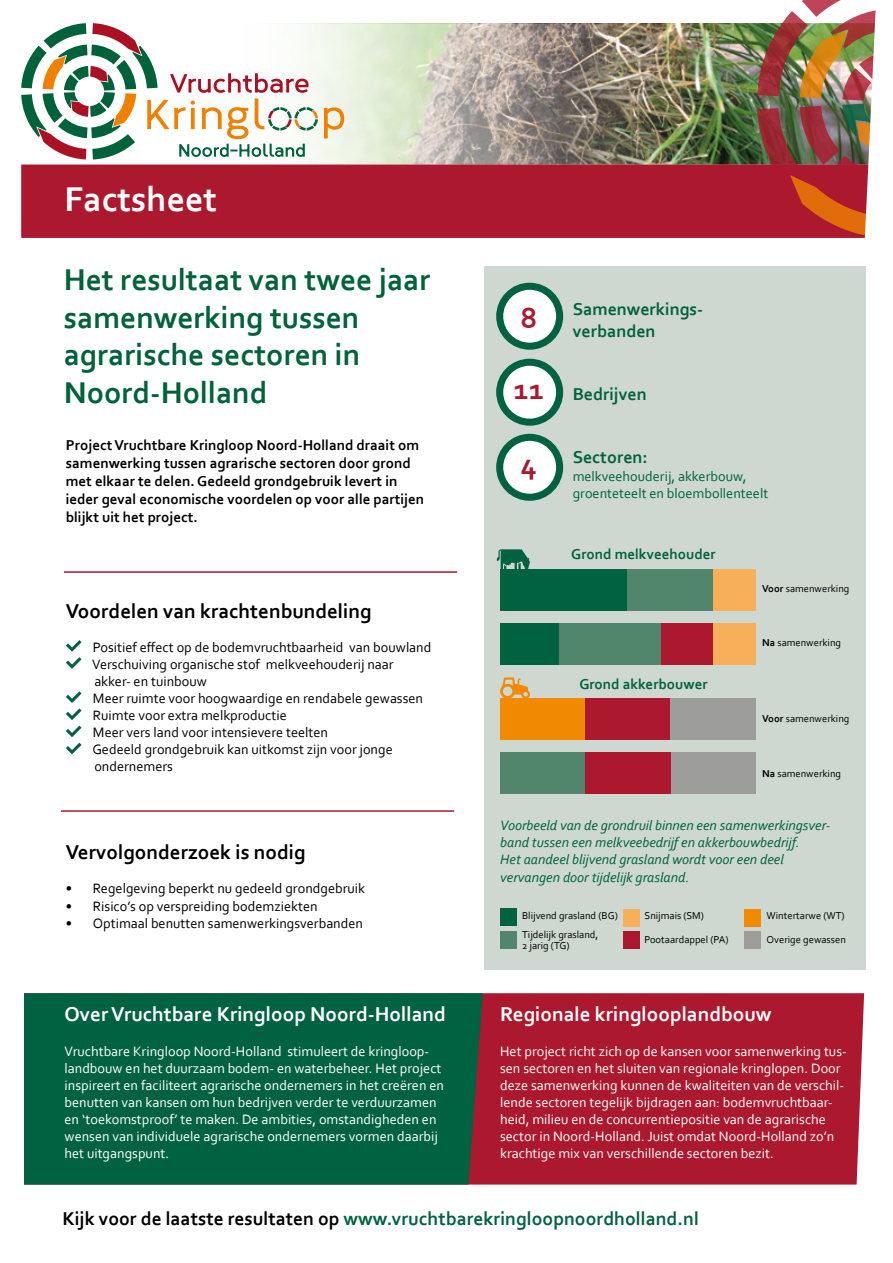
<style>
.page{position:relative;width:893px;height:1263px;background:#fff}
.page>*{position:absolute;margin:0;border:0;box-sizing:border-box;transform-origin:0 0}
.t1{font:700 36px "Corbel";color:#fff}
.t2{font:700 31.5px/37.8px "Corbel";color:#00623a}
.t3{font:700 30.3px "Corbel";color:#ac182d}
.t4{font:700 21px "Corbel";color:#fff}
.t5{font:700 21px "Corbel";color:#000}
.t6{font:700 19.5px "Corbel";color:#006240}
.t7{font:700 18px/21.6px "Corbel";color:#00623a;text-align:center}
.t8{font:700 15px/18px "Corbel";color:#000}
.t9{font:700 15px "Corbel";color:#00623a}
.t10{font:14.25px/17.1px "Corbel";color:#fff}
.t11{font:14.25px/17.1px "Corbel";color:#000}
.t12{font:italic 14.25px/17.1px "Corbel";color:#00623a}
.t13{font:14.25px/17.1px "Corbel";color:#00623a}
.t14{font:10.5px/19px "Corbel";color:#000}
.s1{font-size:30.3px;color:#ac182d}
.s2{font-weight:700}
.s3{color:#000}
</style>
<div class="page">
<div style="left:485px;top:266px;width:381px;height:703px;background:#ced8d1"></div>
<img style="left:241px;top:23px;width:512px;height:142px">
<div style="left:21px;top:165px;width:736px;height:73px;background:#ac182d"></div>
<img style="left:757px;top:0;width:119px;height:238px">
<div style="left:483px;top:993px;width:381px;height:191px;background:#ac182d"></div>
<div style="left:24px;top:993px;width:459px;height:191px;background:#006240"></div>
<div style="left:500px;top:286px;width:60px;height:60px;background:#fff;border-radius:50%"></div>
<div style="left:496px;top:283px;width:67px;height:67px;border:7px solid #006240;border-radius:50%"></div>
<div style="left:500px;top:362px;width:60px;height:60px;background:#fff;border-radius:50%"></div>
<div style="left:496px;top:359px;width:67px;height:67px;border:7px solid #006240;border-radius:50%"></div>
<div style="left:500px;top:437px;width:60px;height:60px;background:#fff;border-radius:50%"></div>
<div style="left:496px;top:434px;width:67px;height:67px;border:7px solid #006240;border-radius:50%"></div>
<svg style="left:66px;top:640px;width:16px;height:29px"></svg>
<svg style="left:66px;top:691px;width:16px;height:46px"></svg>
<svg style="left:66px;top:743px;width:16px;height:11px"></svg>
<hr style="left:64px;top:571px;width:393px;height:2px;background:#ac182d">
<hr style="left:61px;top:810px;width:393px;height:2px;background:#ac182d">
<div style="left:500px;top:569px;width:128px;height:41px;background:#006240"></div>
<div style="left:628px;top:569px;width:85px;height:41px;background:#52866c"></div>
<div style="left:713px;top:569px;width:42px;height:41px;background:#f8af5a"></div>
<div style="left:500px;top:623px;width:60px;height:41px;background:#006240"></div>
<div style="left:560px;top:623px;width:102px;height:41px;background:#52866c"></div>
<div style="left:713px;top:623px;width:42px;height:41px;background:#f8af5a"></div>
<div style="left:662px;top:623px;width:51px;height:41px;background:#ac182d"></div>
<div style="left:500px;top:699px;width:85px;height:41px;background:#f18a00"></div>
<div style="left:585px;top:699px;width:85px;height:41px;background:#ac182d"></div>
<div style="left:670px;top:699px;width:85px;height:41px;background:#9d9d9c"></div>
<div style="left:500px;top:753px;width:85px;height:41px;background:#52866c"></div>
<div style="left:670px;top:753px;width:85px;height:41px;background:#9d9d9c"></div>
<svg style="left:500px;top:677px;width:30px;height:22px"></svg>
<svg style="left:496px;top:549px;width:34px;height:20px"></svg>
<div style="left:500px;top:908px;width:17px;height:18px;background:#006240"></div>
<div style="left:500px;top:931px;width:17px;height:18px;background:#52866c"></div>
<div style="left:623px;top:909px;width:17px;height:17px;background:#f8af5a"></div>
<div style="left:623px;top:931px;width:17px;height:17px;background:#ac182d"></div>
<div style="left:744px;top:909px;width:17px;height:17px;background:#f18a00"></div>
<div style="left:744px;top:931px;width:17px;height:18px;background:#9d9d9c"></div>
<div style="left:585px;top:753px;width:85px;height:41px;background:#ac182d"></div>
<svg style="left:21px;top:23px;width:324px;height:137px"></svg>
<h1 class="t1" style="left:64px;top:177px;width:154px">Factsheet</h1>
<h2 class="t2" style="left:64px;top:260px;width:368px">Het resultaat van twee jaar samenwerking tussen agrarische sectoren in<br>Noord-Holland</h2>
<p class="t8" style="left:66px;top:436px;width:360px">Project Vruchtbare Kringloop Noord-Holland draait om samenwerking tussen agrarische sectoren door grond met elkaar te delen. Gedeeld grondgebruik levert in ieder geval economische voordelen op voor alle partijen blijkt uit het project.</p>
<h3 class="t5" style="left:66px;top:597px;width:307px">Voordelen van krachtenbundeling</h3>
<p class="t11" style="left:92px;top:638px;width:341px">Positief effect op de bodemvruchtbaarheid van bouwland Verschuiving organische stof melkveehouderij naar akker- en tuinbouw<br>Meer ruimte voor hoogwaardige en rendabele gewassen Ruimte voor extra melkproductie<br>Meer vers land voor intensievere teelten<br>Gedeeld grondgebruik kan uitkomst zijn voor jonge ondernemers</p>
<h3 class="t5" style="left:66px;top:839px;width:241px">Vervolgonderzoek is nodig</h3>
<p class="t11" style="left:66px;top:880px;width:301px">• Regelgeving beperkt nu gedeeld grondgebruik</p>
<p class="t11" style="left:66px;top:897px;width:253px">• Risico’s op verspreiding bodemziekten</p>
<p class="t11" style="left:66px;top:914px;width:299px">• Optimaal benutten samenwerkingsverbanden</p>
<h3 class="t4" style="left:65px;top:1001px;width:383px">Over Vruchtbare Kringloop Noord-Holland</h3>
<p class="t10" style="left:65px;top:1042px;width:381px">Vruchtbare Kringloop Noord-Holland stimuleert de kringloop&shy;landbouw en het duurzaam bodem- en waterbeheer. Het project inspireert en faciliteert agrarische ondernemers in het creëren en benutten van kansen om hun bedrijven verder te verduurzamen en ‘toekomstproof’ te maken. De ambities, omstandigheden en wensen van individuele agrarische ondernemers vormen daarbij het uitgangspunt.</p>
<p class="t7" style="left:521px;top:298px;width:184px"><span class="s1">8</span> Samenwerkings&shy;verbanden</p>
<h3 class="t3" style="left:514px;top:370px;width:32px">11</h3>
<h3 class="t3" style="left:521px;top:445px;width:18px">4</h3>
<p class="t7" style="left:573px;top:383px;width:76px">Bedrijven</p>
<p class="t7" style="left:573px;top:446px;width:77px">Sectoren:</p>
<p class="t13" style="left:573px;top:467px;width:197px">melkveehouderij, akkerbouw, groenteteelt en bloembollenteelt</p>
<p class="t9" style="left:571px;top:545px;width:146px">Grond melkveehouder</p>
<p class="t9" style="left:579px;top:674px;width:130px">Grond akkerbouwer</p>
<p class="t14" style="left:762px;top:579px;width:89px"><span class="s2">Voor</span> samenwerking</p>
<p class="t14" style="left:762px;top:633px;width:80px"><span class="s2">Na</span> samenwerking</p>
<p class="t14" style="left:762px;top:709px;width:89px"><span class="s2">Voor</span> samenwerking</p>
<p class="t14" style="left:762px;top:764px;width:80px"><span class="s2">Na</span> samenwerking</p>
<p class="t12" style="left:500px;top:817px;width:332px">Voorbeeld van de grondruil binnen een samenwerkingsver&shy;band tussen een melkveebedrijf en akkerbouwbedrijf.<br>Het aandeel blijvend grasland wordt voor een deel vervangen door tijdelijk grasland.</p>
<p class="t14" style="left:522px;top:906px;width:97px">Blijvend grasland (BG)<br>Tijdelijk grasland,</p>
<p class="t14" style="left:522px;top:935px;width:49px">2 jarig (TG)</p>
<p class="t14" style="left:644px;top:906px;width:61px">Snijmais (SM)</p>
<p class="t14" style="left:644px;top:930px;width:85px">Pootaardappel (PA)</p>
<p class="t14" style="left:767px;top:906px;width:80px">Wintertarwe (WT)</p>
<p class="t14" style="left:767px;top:930px;width:81px">Overige gewassen</p>
<h3 class="t4" style="left:500px;top:1001px;width:273px">Regionale kringlooplandbouw</h3>
<p class="t10" style="left:500px;top:1042px;width:348px">Het project richt zich op de kansen voor samenwerking tus&shy;sen sectoren en het sluiten van regionale kringlopen. Door deze samenwerking kunnen de kwaliteiten van de verschil&shy;lende sectoren tegelijk bijdragen aan: bodemvruchtbaar&shy;heid, milieu en de concurrentiepositie van de agrarische sector in Noord-Holland. Juist omdat Noord-Holland zo’n krachtige mix van verschillende sectoren bezit.</p>
<h3 class="t6" style="left:62px;top:1206px;width:638px"><span class="s3">Kijk voor de laatste resultaten op</span> www.vruchtbarekringloopnoordholland.nl</h3>
</div>
